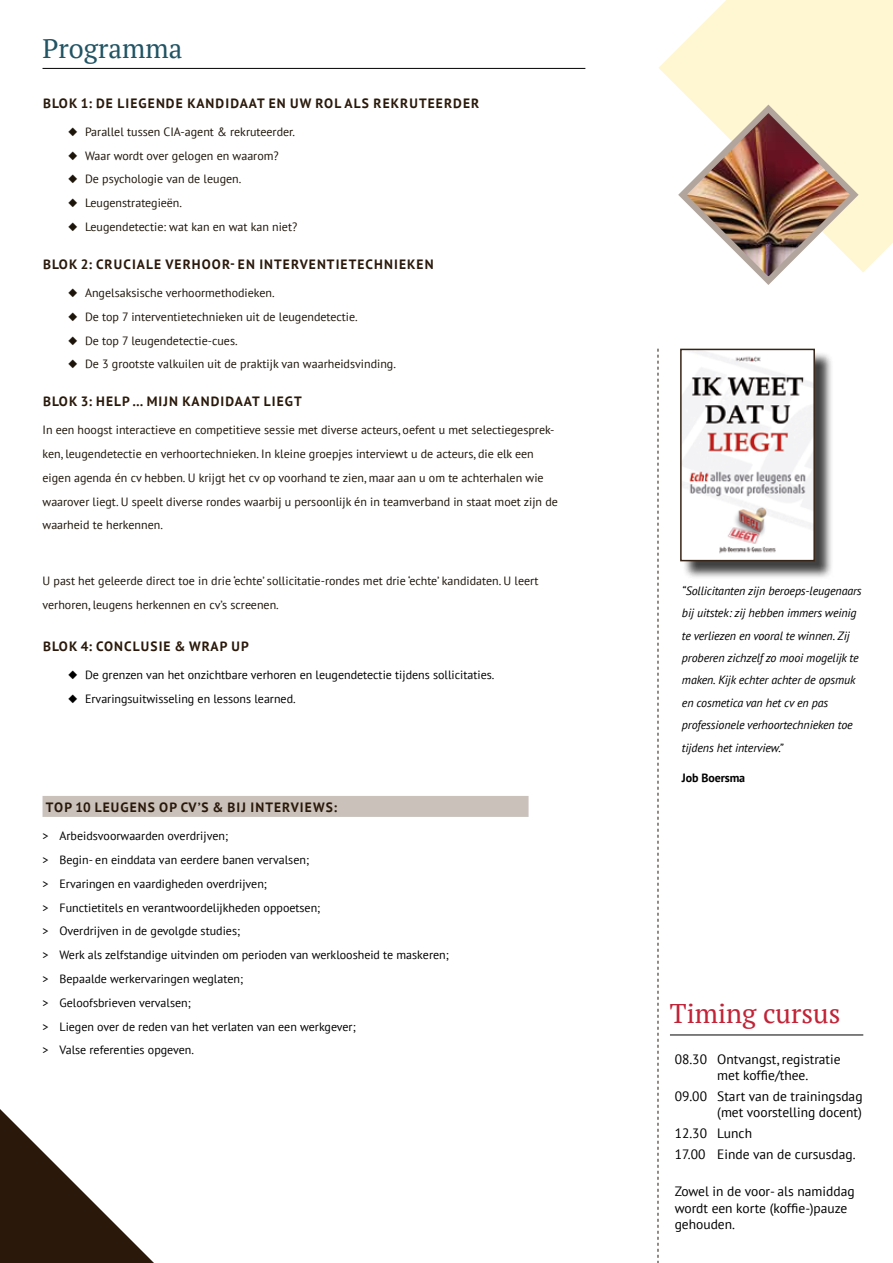
<style>
.page{position:relative;width:893px;height:1263px;background:#fff}
.page>*{position:absolute;margin:0;border:0;box-sizing:border-box;transform-origin:0 0}
.t1{font:27px "PT Serif";color:#c12337}
.t2{font:27px "PT Serif";color:#215464}
.t3{font:13.5px/16.5px "PT Sans";color:#000}
.t4{font:700 13.5px "PT Sans";letter-spacing:.08em;color:#2a190a}
.t5{font:12px/23.7px "PT Sans";color:#1e150a}
.t6{font:12px/23.7px "PT Sans";color:#000}
.t7{font:italic 12px/22.4px "PT Sans";letter-spacing:-.01em;color:#000}
.t8{font:700 12px "PT Sans";letter-spacing:-.01em;color:#000}
</style>
<div class="page">
<svg style="left:658px;top:0;width:235px;height:272px;fill:#fff6d2"></svg>
<svg style="left:0;top:1109px;width:154px;height:154px"></svg>
<hr style="left:670px;top:1034px;width:193px;height:1px;background:#000">
<hr style="left:43px;top:68px;width:542px;height:1px;background:#000">
<svg style="left:658px;top:349px;width:1px;height:914px"></svg>
<img style="left:674px;top:100px;width:189px;height:185px">
<div style="left:682px;top:351px;width:152px;height:229px;background:#000;opacity:.75"></div>
<img style="left:683px;top:352px;width:129px;height:206px">
<div style="left:680px;top:349px;width:135px;height:212px;border:2px solid #362416"></div>
<div style="left:43px;top:796px;width:486px;height:21px;background:#cac1bb"></div>
<h1 class="t2" style="left:43px;top:31px;width:141px">Programma</h1>
<p class="t4" style="left:43px;top:94px;width:438px">BLOK 1: DE LIEGENDE KANDIDAAT EN UW ROL ALS REKRUTEERDER</p>
<p class="t5" style="left:68px;top:120px;width:229px">◆ Parallel tussen CIA-agent &amp; rekruteerder.</p>
<p class="t5" style="left:68px;top:143px;width:212px">◆ Waar wordt over gelogen en waarom?</p>
<p class="t5" style="left:68px;top:167px;width:175px">◆ De psychologie van de leugen.</p>
<p class="t5" style="left:68px;top:191px;width:116px">◆ Leugenstrategieën.</p>
<p class="t5" style="left:68px;top:215px;width:231px">◆ Leugendetectie: wat kan en wat kan niet?</p>
<p class="t4" style="left:43px;top:255px;width:392px">BLOK 2: CRUCIALE VERHOOR- EN INTERVENTIETECHNIEKEN</p>
<p class="t5" style="left:68px;top:281px;width:208px">◆ Angelsaksische verhoormethodieken.</p>
<p class="t5" style="left:68px;top:304px;width:291px">◆ De top 7 interventietechnieken uit de leugendetectie.</p>
<p class="t5" style="left:68px;top:328px;width:171px">◆ De top 7 leugendetectie-cues.</p>
<p class="t5" style="left:68px;top:352px;width:329px">◆ De 3 grootste valkuilen uit de praktijk van waarheidsvinding.</p>
<p class="t4" style="left:43px;top:393px;width:260px">BLOK 3: HELP … MIJN KANDIDAAT LIEGT</p>
<p class="t5" style="left:43px;top:418px;width:517px">In een hoogst interactieve en competitieve sessie met diverse acteurs, oefent u met selectiegesprek&shy;ken, leugendetectie en verhoortechnieken. In kleine groepjes interviewt u de acteurs, die elk een eigen agenda én cv hebben. U krijgt het cv op voorhand te zien, maar aan u om te achterhalen wie waarover liegt. U speelt diverse rondes waarbij u persoonlijk én in teamverband in staat moet zijn de waarheid te herkennen.</p>
<p class="t5" style="left:43px;top:569px;width:498px">U past het geleerde direct toe in drie ‘echte’ sollicitatie-rondes met drie ‘echte’ kandidaten. U leert verhoren, leugens herkennen en cv’s screenen.</p>
<p class="t4" style="left:43px;top:638px;width:207px">BLOK 4: CONCLUSIE &amp; WRAP UP</p>
<p class="t6" style="left:68px;top:663px;width:428px">◆ De grenzen van het onzichtbare verhoren en leugendetectie tijdens sollicitaties.</p>
<p class="t6" style="left:68px;top:687px;width:229px">◆ Ervaringsuitwisseling en lessons learned.</p>
<p class="t4" style="left:46px;top:799px;width:293px">TOP 10 LEUGENS OP CV’S &amp; BIJ INTERVIEWS:</p>
<p class="t6" style="left:43px;top:824px;width:408px">&gt; Arbeidsvoorwaarden overdrijven;<br>&gt; Begin- en einddata van eerdere banen vervalsen;<br>&gt; Ervaringen en vaardigheden overdrijven;<br>&gt; Functietitels en verantwoordelijkheden oppoetsen;<br>&gt; Overdrijven in de gevolgde studies;<br>&gt; Werk als zelfstandige uitvinden om perioden van werkloosheid te maskeren; &gt; Bepaalde werkervaringen weglaten;<br>&gt; Geloofsbrieven vervalsen;<br>&gt; Liegen over de reden van het verlaten van een werkgever;<br>&gt; Valse referenties opgeven.</p>
<p class="t7" style="left:682px;top:579px;width:181px">“Sollicitanten zijn beroeps-leugenaars bij uitstek: zij hebben immers weinig te verliezen en vooral te winnen. Zij proberen zichzelf zo mooi mogelijk te maken. Kijk echter achter de opsmuk en cosmetica van het cv en pas professionele verhoortechnieken toe tijdens het interview.”</p>
<p class="t8" style="left:682px;top:770px;width:65px">Job Boersma</p>
<h1 class="t1" style="left:670px;top:996px;width:172px">Timing cursus</h1>
<p class="t3" style="left:717px;top:1050px;width:125px;text-indent:-43px">08.30 Ontvangst, registratie met koffie/thee.</p>
<p class="t3" style="left:675px;top:1087px;width:189px;text-align:right">09.00 Start van de trainingsdag (met voorstelling docent)</p>
<p class="t3" style="left:675px;top:1122px;width:182px;line-height:20.7px">12.30 Lunch<br>17.00 Einde van de cursusdag.</p>
<p class="t3" style="left:675px;top:1183px;width:181px">Zowel in de voor- als namiddag wordt een korte (koffie-)pauze gehouden.</p>
</div>
